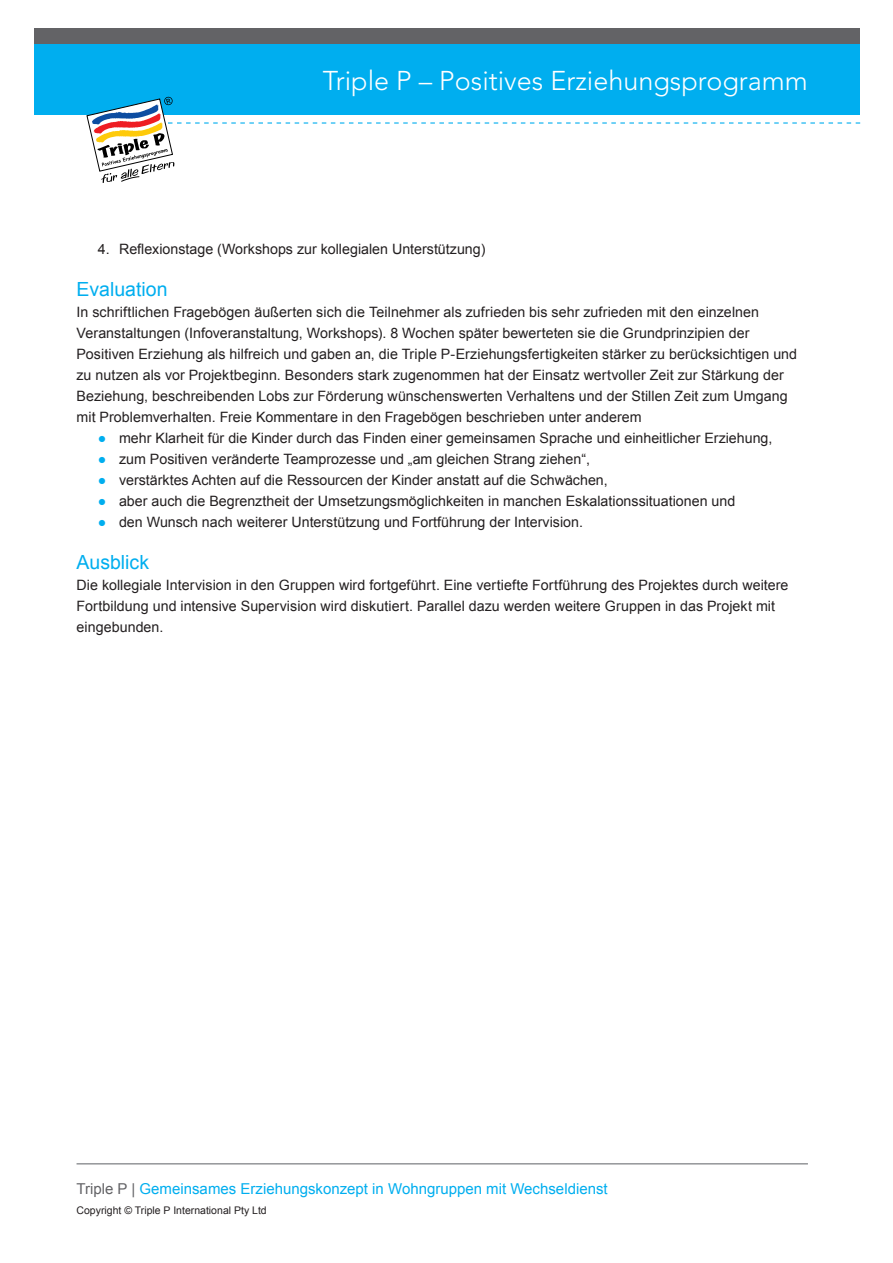
<style>
.page{position:relative;width:893px;height:1263px;background:#fff}
.page>*{position:absolute;margin:0;border:0;box-sizing:border-box;transform-origin:0 0}
.t1{font:300 27px "Avenir LT Pro";color:#fff}
.t2{font:19.5px "Arial";color:#00aeef}
.t3{font:15px "Arial";color:#00aeef}
.t4{font:14.25px/21px "Arial";color:#231f20}
.t5{font:10.5px "Arial";color:#231f20}
.s1{color:#00aeef}
.s2{color:#636366}
</style>
<div class="page">
<div style="left:34px;top:43px;width:825px;height:72px;background:#00aeef"></div>
<div style="left:34px;top:28px;width:825px;height:16px;background:#636366"></div>
<hr style="left:77px;top:1163px;width:731px;height:1px;background:#939598">
<svg style="left:86px;top:96px;width:774px;height:87px"></svg>
<h1 class="t1" style="left:323px;top:65px;width:487px">Triple P – Positives Erziehungsprogramm</h1>
<p class="t4" style="left:98px;top:238px;width:389px">4. Reflexionstage (Workshops zur kollegialen Unterstützung)</p>
<h2 class="t2" style="left:77px;top:276px;width:93px">Evaluation</h2>
<p class="t4" style="left:77px;top:301px;width:722px">In schriftlichen Fragebögen äußerten sich die Teilnehmer als zufrieden bis sehr zufrieden mit den einzelnen Veranstaltungen (Infoveranstaltung, Workshops). 8 Wochen später bewerteten sie die Grundprinzipien der Positiven Erziehung als hilfreich und gaben an, die Triple P-Erziehungsfertigkeiten stärker zu berücksichtigen und zu nutzen als vor Projektbeginn. Besonders stark zugenommen hat der Einsatz wertvoller Zeit zur Stärkung der Beziehung, beschreibenden Lobs zur Förderung wünschenswerten Verhaltens und der Stillen Zeit zum Umgang mit Problemverhalten. Freie Kommentare in den Fragebögen beschrieben unter anderem</p>
<p class="t4" style="left:98px;top:427px;width:676px"><span class="s1">●</span> mehr Klarheit für die Kinder durch das Finden einer gemeinsamen Sprache und einheitlicher Erziehung,</p>
<p class="t4" style="left:98px;top:448px;width:494px"><span class="s1">●</span> zum Positiven veränderte Teamprozesse und „am gleichen Strang ziehen“,</p>
<p class="t4" style="left:98px;top:469px;width:511px"><span class="s1">●</span> verstärktes Achten auf die Ressourcen der Kinder anstatt auf die Schwächen,</p>
<p class="t4" style="left:98px;top:490px;width:639px"><span class="s1">●</span> aber auch die Begrenztheit der Umsetzungsmöglichkeiten in manchen Eskalationssituationen und</p>
<p class="t4" style="left:98px;top:511px;width:487px"><span class="s1">●</span> den Wunsch nach weiterer Unterstützung und Fortführung der Intervision.</p>
<h2 class="t2" style="left:77px;top:549px;width:74px">Ausblick</h2>
<p class="t4" style="left:77px;top:574px;width:713px">Die kollegiale Intervision in den Gruppen wird fortgeführt. Eine vertiefte Fortführung des Projektes durch weitere<br>Fortbildung und intensive Supervision wird diskutiert. Parallel dazu werden weitere Gruppen in das Projekt mit eingebunden.</p>
<p class="t3" style="left:77px;top:1179px;width:533px"><span class="s2">Triple P |</span> Gemeinsames Erziehungskonzept in Wohngruppen mit Wechseldienst</p>
<p class="t5" style="left:77px;top:1203px;width:192px">Copyright © Triple P International Pty Ltd</p>
</div>
